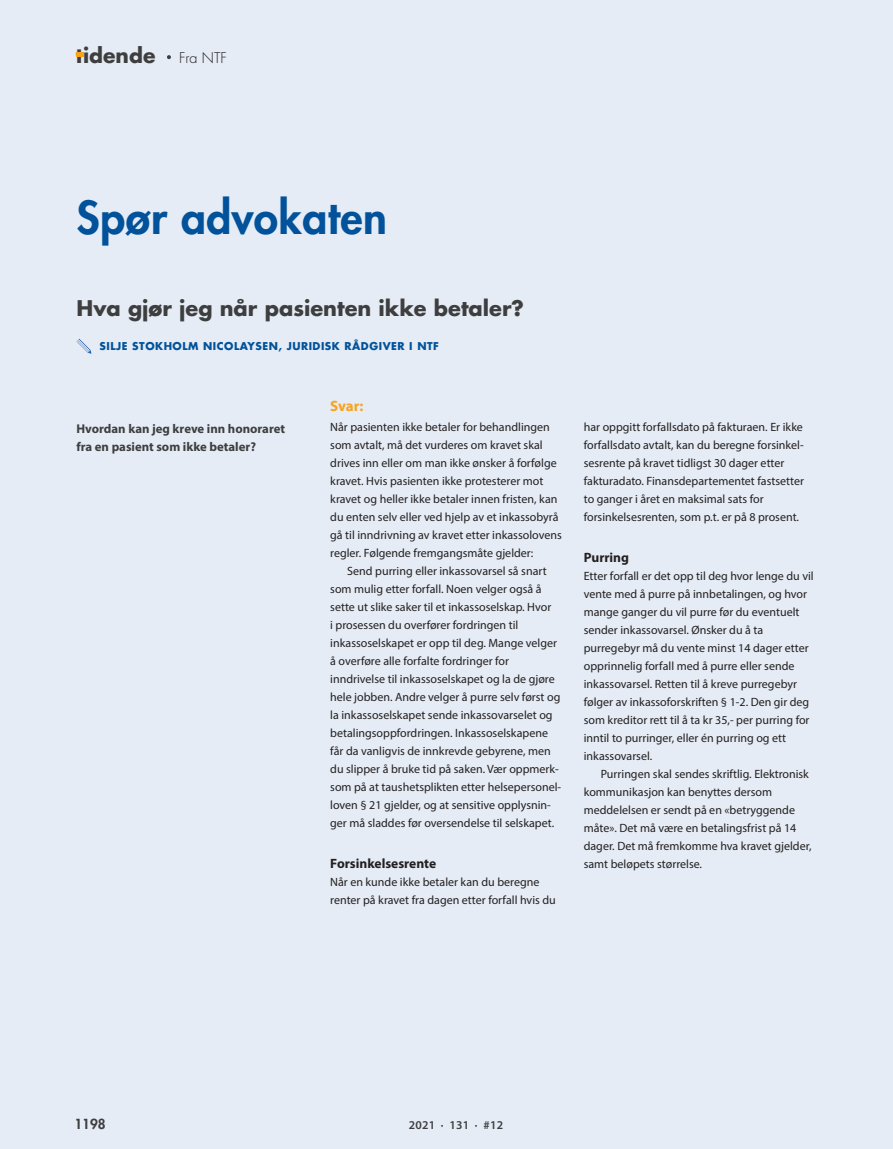
<style>
.page{position:relative;width:893px;height:1149px;background:#fff}
.page>*{position:absolute;margin:0;border:0;box-sizing:border-box;transform-origin:0 0}
.t1{font:800 44.25px "Futura Std";letter-spacing:.01em;color:#01529b}
.t2{font:700 21px "Futura Std";color:#3e3e3f}
.t3{font:700 20.4px "Futura Std";color:#3e3e3f}
.t4{font:700 15px "Myriad Pro";color:#f9a31b}
.t5{font:300 14.4px "Futura Std";color:#231f20}
.t6{font:700 13.5px "Myriad Pro";color:#231f20}
.t7{font:800 13.5px "Futura Std";color:#3e3e3f}
.t8{font:700 12.75px/18px "Myriad Pro";color:#3e3e3f}
.t9{font:12px/18px "Myriad Pro";color:#231f20}
.t10{font:600 12px "Myriad Pro";letter-spacing:.02em;color:#3e3e3f}
.t11{font:700 10.5px "Futura Std";letter-spacing:.05em;color:#01529b}
</style>
<div class="page">
<div style="left:0;top:0;width:893px;height:1148px;background:#e5ecf5"></div>
<svg style="left:167px;top:55px;width:4px;height:4px"></svg>
<svg style="left:76px;top:53px;width:7px;height:3px"></svg>
<svg style="left:73px;top:334px;width:22px;height:22px"></svg>
<h3 class="t3" style="left:76px;top:42px;width:81px">tidende</h3>
<p class="t5" style="left:179px;top:49px;width:49px">Fra NTF</p>
<h1 class="t1" style="left:77px;top:190px;width:312px">Spør advokaten</h1>
<h2 class="t2" style="left:77px;top:294px;width:449px">Hva gjør jeg når pasienten ikke betaler?</h2>
<p class="t11" style="left:99px;top:339px;width:341px">SILJE STOKHOLM NICOLAYSEN, JURIDISK RÅDGIVER I NTF</p>
<p class="t8" style="left:77px;top:418px;width:210px">Hvordan kan jeg kreve inn honoraret fra en pasient som ikke betaler?</p>
<p class="t4" style="left:330px;top:396px;width:35px">Svar:</p>
<p class="t9" style="left:330px;top:418px;width:233px">Når pasienten ikke betaler for behandlingen som avtalt, må det vurderes om kravet skal drives inn eller om man ikke ønsker å forfølge kravet. Hvis pasienten ikke protesterer mot kravet og heller ikke betaler innen fristen, kan du enten selv eller ved hjelp av et inkassobyrå gå til inndrivning av kravet etter inkassolovens regler. Følgende fremgangsmåte gjelder:</p>
<p class="t9" style="left:330px;top:562px;width:232px;text-indent:17px">Send purring eller inkassovarsel så snart som mulig etter forfall. Noen velger også å sette ut slike saker til et inkassoselskap. Hvor<br>i prosessen du overfører fordringen til inkassoselskapet er opp til deg. Mange velger å overføre alle forfalte fordringer for inndrivelse til inkassoselskapet og la de gjøre hele jobben. Andre velger å purre selv først og la inkassoselskapet sende inkassovarselet og betalingsoppfordringen. Inkassoselskapene får da vanligvis de innkrevde gebyrene, men du slipper å bruke tid på saken. Vær oppmerk&shy;som på at taushetsplikten etter helsepersonel&shy;loven § 21 gjelder, og at sensitive opplysnin&shy;ger må sladdes før oversendelse til selskapet.</p>
<p class="t6" style="left:330px;top:854px;width:107px">Forsinkelsesrente</p>
<p class="t9" style="left:330px;top:872px;width:227px">Når en kunde ikke betaler kan du beregne renter på kravet fra dagen etter forfall hvis du</p>
<p class="t9" style="left:584px;top:418px;width:222px">har oppgitt forfallsdato på fakturaen. Er ikke forfallsdato avtalt, kan du beregne forsinkel&shy;sesrente på kravet tidligst 30 dager etter fakturadato. Finansdepartementet fastsetter to ganger i året en maksimal sats for forsinkelsesrenten, som p.t. er på 8 prosent.</p>
<p class="t6" style="left:584px;top:548px;width:47px">Purring</p>
<p class="t9" style="left:584px;top:566px;width:232px">Etter forfall er det opp til deg hvor lenge du vil vente med å purre på innbetalingen, og hvor mange ganger du vil purre før du eventuelt sender inkassovarsel. Ønsker du å ta purregebyr må du vente minst 14 dager etter opprinnelig forfall med å purre eller sende inkassovarsel. Retten til å kreve purregebyr følger av inkassoforskriften § 1-2. Den gir deg som kreditor rett til å ta kr 35,- per purring for inntil to purringer, eller én purring og ett inkassovarsel.</p>
<p class="t9" style="left:584px;top:764px;width:229px;text-indent:17px">Purringen skal sendes skriftlig. Elektronisk kommunikasjon kan benyttes dersom meddelelsen er sendt på en «betryggende måte». Det må være en betalingsfrist på 14 dager. Det må fremkomme hva kravet gjelder, samt beløpets størrelse.</p>
<p class="t7" style="left:74px;top:1115px;width:33px">1198</p>
<p class="t10" style="left:409px;top:1117px;width:96px">2021 · 131 · #12</p>
</div>
